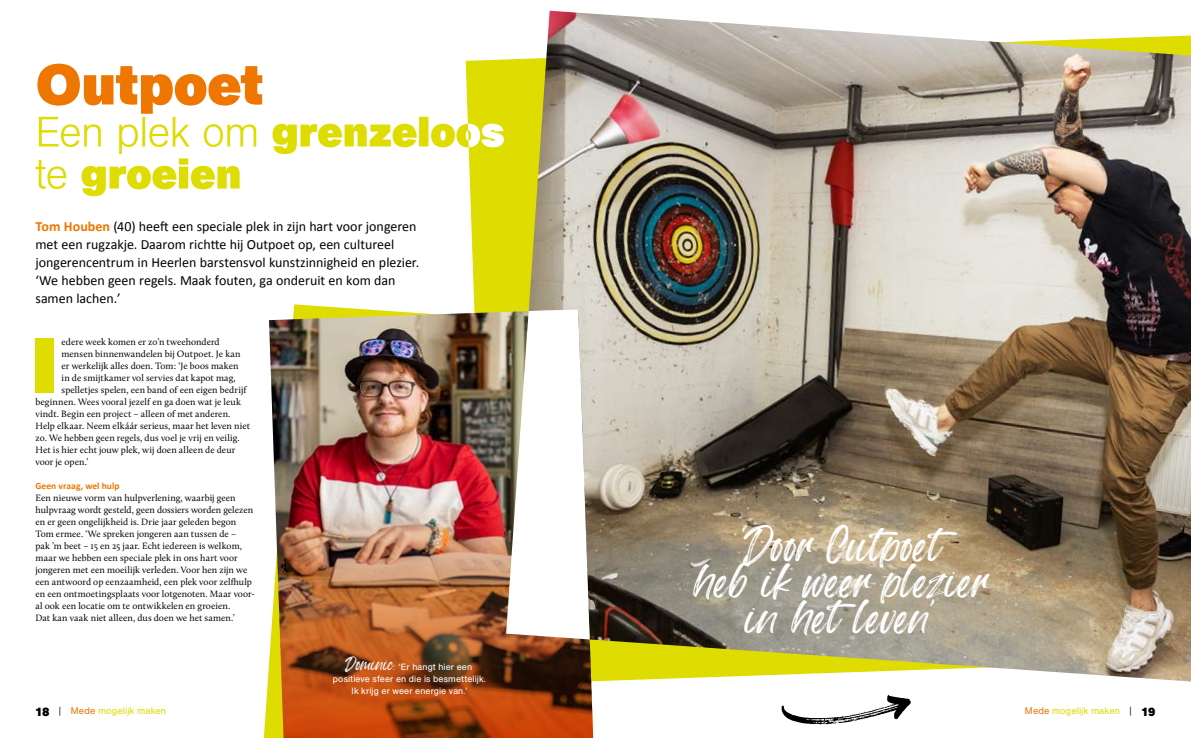
<style>
.page{position:relative;width:1191px;height:738px;background:#fff}
.page>*{position:absolute;margin:0;border:0;box-sizing:border-box;transform-origin:0 0}
.t1{font:900 77.5px "AG Book Std";color:#dedc00}
.t2{font:900 56px "AG Book Std";letter-spacing:-.005em;color:#ee7601}
.t3{font:48px/36px "Kingston";letter-spacing:.015em;color:#fff;text-align:center}
.t4{font:14px/18px "Calibri";color:#000}
.t5{font:9.5px/12px "Calluna";letter-spacing:.005em;color:#000}
.t6{font:9.5px "AG Book Std";letter-spacing:.01em;color:#dedc00}
.t7{font:700 9.5px "Calibri";letter-spacing:.005em;color:#ee7601}
.t8{font:9px/12px "AG Book Std";letter-spacing:.01em;color:#fff;text-align:center}
.s1{font-weight:700;color:#ee7601}
.s2{font-family:"Kingston";font-size:18px}
.s3{font-weight:900;font-size:12px;color:#000}
.s4{font-weight:300;color:#000}
.s5{color:#ee7601}
</style>
<div class="page">
<img style="left:506px;top:11px;width:685px;height:670px">
<img style="left:269px;top:309px;width:326px;height:428px">
<svg style="left:506px;top:309px;width:84px;height:330px"></svg>
<svg style="left:36px;top:117px;width:468px;height:79px"></svg>
<svg style="left:781px;top:695px;width:129px;height:28px"></svg>
<h2 class="t2" style="left:36px;top:52px;width:229px">Outpoet</h2>
<p class="t4" style="left:35px;top:217px;width:385px"><span class="s1">Tom Houben</span> (40) heeft een speciale plek in zijn hart voor jongeren met een rugzakje. Daarom richtte hij Outpoet op, een cultureel jongerencentrum in Heerlen barstensvol kunstzinnigheid en plezier. ‘We hebben geen regels. Maak fouten, ga onderuit en kom dan samen lachen.’</p>
<h1 class="t1" style="left:32px;top:319px;width:27px">I</h1>
<p class="t5" style="left:62px;top:335px;width:160px">edere week komen er zo’n tweehonderd</p>
<p class="t5" style="left:62px;top:347px;width:181px">mensen binnenwandelen bij Outpoet. Je kan</p>
<p class="t5" style="left:62px;top:359px;width:179px">er werkelijk alles doen. Tom: ‘Je boos maken</p>
<p class="t5" style="left:62px;top:371px;width:176px">in de smijtkamer vol servies dat kapot mag,</p>
<p class="t5" style="left:62px;top:383px;width:186px">spelletjes spelen, een band of een eigen bedrijf</p>
<p class="t5" style="left:35px;top:395px;width:207px">beginnen. Wees vooral jezelf en ga doen wat je leuk</p>
<p class="t5" style="left:35px;top:407px;width:197px">vindt. Begin een project – alleen of met anderen.</p>
<p class="t5" style="left:35px;top:419px;width:216px">Help elkaar. Neem elkáár serieus, maar het leven niet</p>
<p class="t5" style="left:35px;top:431px;width:206px">zo. We hebben geen regels, dus voel je vrij en veilig.</p>
<p class="t5" style="left:35px;top:443px;width:201px">Het is hier echt jouw plek, wij doen alleen de deur</p>
<p class="t5" style="left:35px;top:455px;width:54px">voor je open.’</p>
<p class="t7" style="left:35px;top:479px;width:86px">Geen vraag, wel hulp</p>
<p class="t5" style="left:35px;top:491px;width:221px">Een nieuwe vorm van hulpverlening, waarbij geen hulpvraag wordt gesteld, geen dossiers worden gelezen en er geen ongelijkheid is. Drie jaar geleden begon Tom ermee. ‘We spreken jongeren aan tussen de –<br>pak ’m beet – 15 en 25 jaar. Echt iedereen is welkom, maar we hebben een speciale plek in ons hart voor jongeren met een moeilijk verleden. Voor hen zijn we een antwoord op eenzaamheid, een plek voor zelfhulp en een ontmoetingsplaats voor lotgenoten. Maar voor&shy;al ook een locatie om te ontwikkelen en groeien.<br>Dat kan vaak niet alleen, dus doen we het samen.’</p>
<p class="t8" style="left:333px;top:660px;width:154px"><span class="s2">Dominic:</span> ‘Er hangt hier een positieve sfeer en die is besmettelijk.<br>Ik krijg er weer energie van.’</p>
<h3 class="t3" style="left:694px;top:526px;width:295px">‘Door Outpoet<br>heb ik weer plezier in het leven’</h3>
<p class="t6" style="left:35px;top:704px;width:132px"><span class="s3">18</span> <span class="s4">|</span> <span class="s5">Mede</span> mogelijk maken</p>
<p class="t6" style="left:1025px;top:704px;width:132px"><span class="s5">Mede</span> mogelijk maken <span class="s4">|</span> <span class="s3">19</span></p>
</div>
